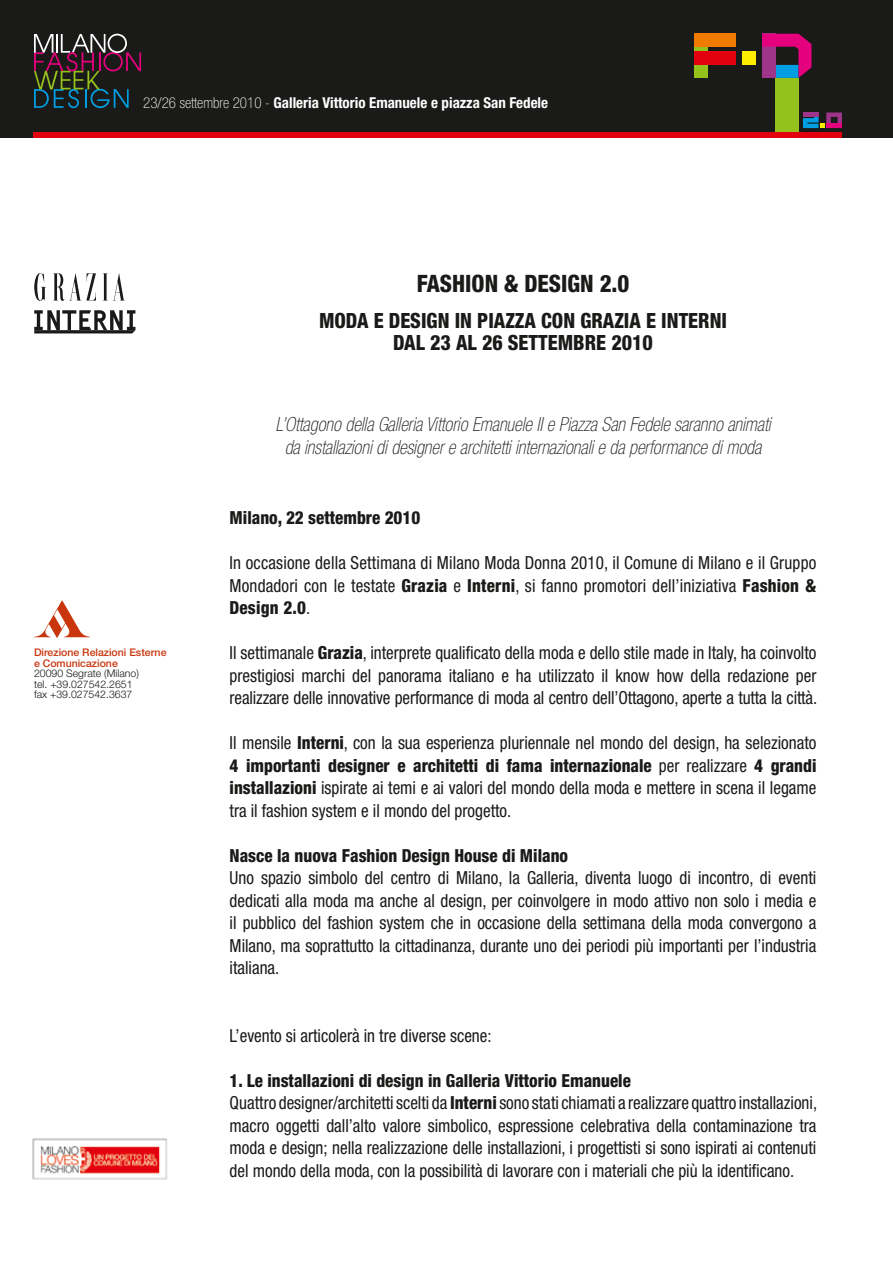
<style>
.page{position:relative;width:893px;height:1263px;background:#fff}
.page>*{position:absolute;margin:0;border:0;box-sizing:border-box;transform-origin:0 0}
.t1{font:800 condensed 24px "Helvetica Neue";color:#1a1a18;scale:.95 1}
.t2{font:800 condensed 21px/22.5px "Helvetica Neue";color:#1a1a18;text-align:center;scale:.95 1}
.t3{font:italic 100 condensed 19.5px/22.5px "Helvetica Neue";color:#1a1a18;text-align:center;scale:.95 1}
.t4{font:condensed 18px/22.5px "Helvetica Neue";color:#1a1a18;text-align:justify;scale:.95 1}
.t5{font:800 condensed 18px "Helvetica Neue";color:#1a1a18;scale:.95 1}
.t6{font:700 condensed 15px "Helvetica Neue";color:#fff}
.t7{font:300 10.5px/10.5px "Helvetica Neue";color:#1a1a18}
.t8{font:500 10.5px/10.5px "Helvetica Neue";color:#c9350c}
.s1{font-weight:100}
.s2{font-weight:800}
</style>
<div class="page">
<img style="left:32px;top:1138px;width:136px;height:42px">
<svg style="left:34px;top:600px;width:56px;height:38px"></svg>
<svg style="left:34px;top:273px;width:12px;height:28px"></svg>
<svg style="left:53px;top:273px;width:43px;height:28px"></svg>
<svg style="left:103px;top:273px;width:22px;height:28px"></svg>
<svg style="left:34px;top:310px;width:101px;height:23px"></svg>
<div style="left:0;top:0;width:893px;height:137px;background:#1a1a18"></div>
<svg style="left:762px;top:34px;width:49px;height:44px"></svg>
<div style="left:743px;top:52px;width:13px;height:13px;background:#ffed00"></div>
<div style="left:694px;top:34px;width:13px;height:44px;background:#94c11c"></div>
<div style="left:694px;top:52px;width:42px;height:13px;background:#e3000f"></div>
<div style="left:694px;top:34px;width:42px;height:13px;background:#ef7c00"></div>
<div style="left:775px;top:78px;width:23px;height:55px;background:#94c11c"></div>
<svg style="left:34px;top:34px;width:107px;height:74px"></svg>
<div style="left:34px;top:132px;width:808px;height:5px;background:#e3000f"></div>
<svg style="left:803px;top:112px;width:39px;height:16px"></svg>
<p class="t6" style="left:143px;top:94px;width:406px"><span class="s1">23/26 settembre 2010 -</span> Galleria Vittorio Emanuele e piazza San Fedele</p>
<h1 class="t1" style="left:417px;top:268px;width:225px">FASHION &amp; DESIGN 2.0</h1>
<p class="t2" style="left:319px;top:308px;width:431px">MODA E DESIGN IN PIAZZA CON GRAZIA E INTERNI<br>DAL 23 AL 26 SETTEMBRE 2010</p>
<p class="t8" style="left:34px;top:647px;width:134px">Direzione Relazioni Esterne e Comunicazione</p>
<p class="t7" style="left:34px;top:668px;width:106px">20090 Segrate (Milano) tel. +39.027542.2651 fax +39.027542.3637</p>
<p class="t3" style="left:275px;top:413px;width:523px">L’Ottagono della Galleria Vittorio Emanuele II e Piazza San Fedele saranno animati da installazioni di designer e architetti internazionali e da performance di moda</p>
<p class="t5" style="left:230px;top:506px;width:202px">Milano, 22 settembre 2010</p>
<p class="t4" style="left:230px;top:551px;width:619px">In occasione della Settimana di Milano Moda Donna 2010, il Comune di Milano e il Gruppo Mondadori con le testate <span class="s2">Grazia</span> e <span class="s2">Interni</span>, si fanno promotori dell’iniziativa <span class="s2">Fashion &amp; Design 2.0</span>.</p>
<p class="t4" style="left:230px;top:641px;width:620px">Il settimanale <span class="s2">Grazia</span>, interprete qualificato della moda e dello stile made in Italy, ha coinvolto prestigiosi marchi del panorama italiano e ha utilizzato il know how della redazione per realizzare delle innovative performance di moda al centro dell’Ottagono, aperte a tutta la città.</p>
<p class="t4" style="left:230px;top:731px;width:619px">Il mensile <span class="s2">Interni</span>, con la sua esperienza pluriennale nel mondo del design, ha selezionato <span class="s2">4 importanti designer e architetti di fama internazionale</span> per realizzare <span class="s2">4 grandi installazioni</span> ispirate ai temi e ai valori del mondo della moda e mettere in scena il legame tra il fashion system e il mondo del progetto.</p>
<p class="t5" style="left:230px;top:844px;width:358px">Nasce la nuova Fashion Design House di Milano</p>
<p class="t4" style="left:230px;top:866px;width:619px">Uno spazio simbolo del centro di Milano, la Galleria, diventa luogo di incontro, di eventi dedicati alla moda ma anche al design, per coinvolgere in modo attivo non solo i media e il pubblico del fashion system che in occasione della settimana della moda convergono a Milano, ma soprattutto la cittadinanza, durante uno dei periodi più importanti per l’industria italiana.</p>
<p class="t4" style="left:230px;top:1024px;width:277px">L’evento si articolerà in tre diverse scene:</p>
<p class="t4" style="left:230px;top:1069px;width:620px;text-align:left"><span class="s2">1. Le installazioni di design in Galleria Vittorio Emanuele<br></span>Quattro designer/architetti scelti da <span class="s2">Interni</span> sono stati chiamati a realizzare quattro installazioni, macro oggetti dall’alto valore simbolico, espressione celebrativa della contaminazione tra moda e design; nella realizzazione delle installazioni, i progettisti si sono ispirati ai contenuti del mondo della moda, con la possibilità di lavorare con i materiali che più la identificano.</p>
</div>
